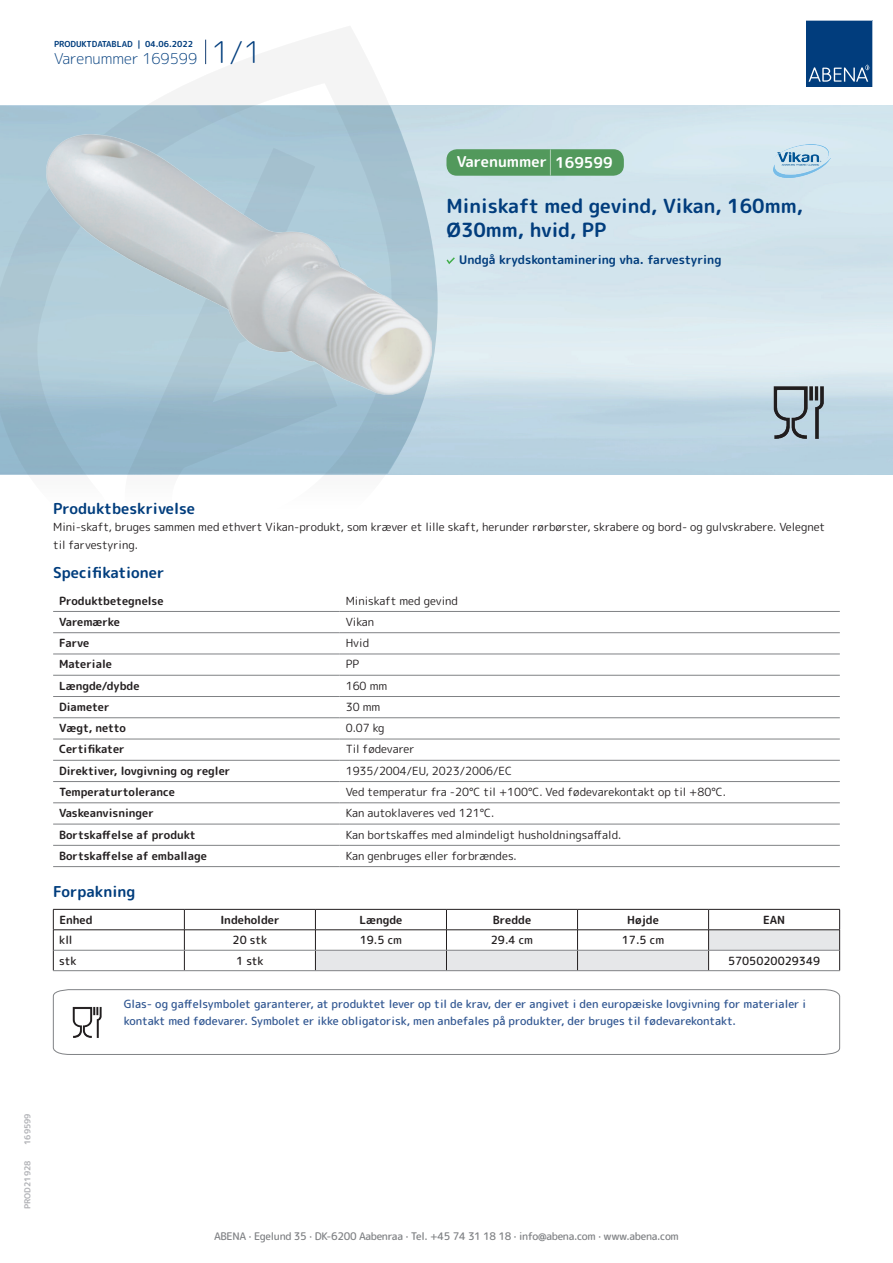
<style>
.page{position:relative;width:893px;height:1263px;background:#fff}
.page>*{position:absolute;margin:0;border:0;box-sizing:border-box;transform-origin:0 0}
.t1{font:700 19.5px/24px "Rounded Mplus 1 c";color:#013d7d}
.t2{font:700 15px "Rounded Mplus 1 c";color:#013d7d}
.t3{font:300 15px "Rounded Mplus 1 c";color:#013d7d}
.t4{font:700 15px "Rounded Mplus 1 c";color:#fff}
.t5{font:700 12px "Rounded Mplus 1 c";color:#013d7d}
.t6{font:11.25px/18px "Rounded Mplus 1 c";color:#231f20}
.t7{font:700 11.25px "Rounded Mplus 1 c";color:#231f20}
.t8{font:500 11.25px/16.5px "Rounded Mplus 1 c";color:#305691}
.t9{font:500 11.25px "Rounded Mplus 1 c";color:#231f20}
.t10{font:500 10.5px "Rounded Mplus 1 c";letter-spacing:-.03em;color:#808285}
.t11{font:700 8.25px "Rounded Mplus 1 c";color:#013d7d}
.t12{font:700 8.25px "Rounded Mplus 1 c";color:#b2b3b7}
.s1{font-size:30px}
.s2{font-size:25.5px}
</style>
<div class="page">
<svg style="left:0;top:26px;width:439px;height:449px"></svg>
<svg style="left:0;top:106px;width:438px;height:368px;background:#9fbecf"></svg>
<svg style="left:205px;top:40px;width:1px;height:24px"></svg>
<svg style="left:806px;top:20px;width:67px;height:67px;background:#144b86"></svg>
<img style="left:47px;top:134px;width:384px;height:260px">
<hr style="left:53px;top:611px;width:287px;height:1px;background:#808285">
<hr style="left:340px;top:611px;width:500px;height:1px;background:#808285">
<hr style="left:53px;top:632px;width:287px;height:1px;background:#808285">
<hr style="left:340px;top:632px;width:500px;height:1px;background:#808285">
<hr style="left:53px;top:654px;width:287px;height:1px;background:#808285">
<hr style="left:340px;top:654px;width:500px;height:1px;background:#808285">
<hr style="left:53px;top:675px;width:287px;height:1px;background:#808285">
<hr style="left:340px;top:675px;width:500px;height:1px;background:#808285">
<hr style="left:53px;top:696px;width:287px;height:1px;background:#808285">
<hr style="left:340px;top:696px;width:500px;height:1px;background:#808285">
<hr style="left:53px;top:717px;width:287px;height:1px;background:#808285">
<hr style="left:340px;top:717px;width:500px;height:1px;background:#808285">
<hr style="left:53px;top:739px;width:287px;height:1px;background:#808285">
<hr style="left:340px;top:739px;width:500px;height:1px;background:#808285">
<hr style="left:53px;top:760px;width:287px;height:1px;background:#808285">
<hr style="left:340px;top:760px;width:500px;height:1px;background:#808285">
<hr style="left:53px;top:781px;width:287px;height:1px;background:#808285">
<hr style="left:340px;top:781px;width:500px;height:1px;background:#808285">
<hr style="left:53px;top:802px;width:287px;height:1px;background:#808285">
<hr style="left:340px;top:802px;width:500px;height:1px;background:#808285">
<hr style="left:53px;top:824px;width:287px;height:1px;background:#808285">
<hr style="left:340px;top:824px;width:500px;height:1px;background:#808285">
<hr style="left:53px;top:845px;width:287px;height:1px;background:#808285">
<hr style="left:340px;top:845px;width:500px;height:1px;background:#808285">
<hr style="left:53px;top:866px;width:287px;height:1px;background:#808285">
<hr style="left:340px;top:866px;width:500px;height:1px;background:#808285">
<hr style="left:53px;top:909px;width:131px;height:1px;background:#231f20">
<hr style="left:184px;top:909px;width:131px;height:1px;background:#231f20">
<hr style="left:53px;top:929px;width:131px;height:1px;background:#231f20">
<hr style="left:184px;top:929px;width:131px;height:1px;background:#231f20">
<svg style="left:53px;top:909px;width:1px;height:61px"></svg>
<svg style="left:184px;top:909px;width:1px;height:61px"></svg>
<svg style="left:315px;top:909px;width:525px;height:61px"></svg>
<hr style="left:54px;top:950px;width:130px;height:1px;background:#808285">
<hr style="left:184px;top:950px;width:131px;height:1px;background:#808285">
<hr style="left:315px;top:950px;width:131px;height:1px;background:#808285">
<hr style="left:446px;top:950px;width:131px;height:1px;background:#808285">
<hr style="left:577px;top:950px;width:132px;height:1px;background:#808285">
<hr style="left:709px;top:950px;width:130px;height:1px;background:#808285">
<hr style="left:53px;top:970px;width:131px;height:1px;background:#808285">
<hr style="left:184px;top:970px;width:131px;height:1px;background:#808285">
<hr style="left:315px;top:970px;width:131px;height:1px;background:#808285">
<hr style="left:446px;top:970px;width:131px;height:1px;background:#808285">
<hr style="left:577px;top:970px;width:132px;height:1px;background:#808285">
<hr style="left:709px;top:970px;width:131px;height:1px;background:#808285">
<svg style="left:53px;top:989px;width:787px;height:66px"></svg>
<img style="left:757px;top:373px;width:82px;height:77px">
<svg style="left:446px;top:257px;width:9px;height:7px"></svg>
<div style="left:446px;top:149px;width:178px;height:27px;background:#52995c;border-radius:10px"></div>
<img style="left:772px;top:145px;width:59px;height:32px">
<p class="t11" style="left:54px;top:38px;width:141px">PRODUKTDATABLAD | 04.06.2022</p>
<h2 class="t3" style="left:54px;top:48px;width:209px">Varenummer 169599 <span class="s1">1/1</span></h2>
<h2 class="t4" style="left:457px;top:151px;width:157px">Varenummer <span class="s2">|</span> 169599</h2>
<h1 class="t1" style="left:446px;top:194px;width:358px">Miniskaft med gevind, Vikan, 160mm,<br>Ø30mm, hvid, PP</h1>
<p class="t5" style="left:459px;top:251px;width:264px">Undgå krydskontaminering vha. farvestyring</p>
<h2 class="t2" style="left:53px;top:498px;width:143px">Produktbeskrivelse</h2>
<p class="t6" style="left:53px;top:517px;width:774px">Mini-skaft, bruges sammen med ethvert Vikan-produkt, som kræver et lille skaft, herunder rørbørster, skrabere og bord- og gulvskrabere. Velegnet til farvestyring.</p>
<h2 class="t2" style="left:53px;top:562px;width:113px">Specifikationer</h2>
<p class="t7" style="left:59px;top:592px;width:106px">Produktbetegnelse</p>
<p class="t6" style="left:346px;top:591px;width:114px">Miniskaft med gevind</p>
<p class="t7" style="left:59px;top:614px;width:62px">Varemærke</p>
<p class="t6" style="left:346px;top:613px;width:30px">Vikan</p>
<p class="t7" style="left:59px;top:635px;width:32px">Farve</p>
<p class="t6" style="left:346px;top:634px;width:25px">Hvid</p>
<p class="t7" style="left:59px;top:656px;width:54px">Materiale</p>
<p class="t6" style="left:346px;top:655px;width:15px">PP</p>
<p class="t7" style="left:59px;top:678px;width:82px">Længde/dybde</p>
<p class="t6" style="left:346px;top:676px;width:43px">160 mm</p>
<p class="t7" style="left:59px;top:699px;width:52px">Diameter</p>
<p class="t6" style="left:346px;top:698px;width:36px">30 mm</p>
<p class="t7" style="left:59px;top:720px;width:68px">Vægt, netto</p>
<p class="t6" style="left:346px;top:719px;width:40px">0.07 kg</p>
<p class="t7" style="left:59px;top:741px;width:67px">Certifikater</p>
<p class="t6" style="left:346px;top:740px;width:70px">Til fødevarer</p>
<p class="t7" style="left:59px;top:763px;width:173px">Direktiver, lovgivning og regler</p>
<p class="t6" style="left:346px;top:762px;width:168px">1935/2004/EU, 2023/2006/EC</p>
<p class="t7" style="left:59px;top:784px;width:117px">Temperaturtolerance</p>
<p class="t6" style="left:346px;top:783px;width:382px">Ved temperatur fra -20°C til +100°C. Ved fødevarekontakt op til +80°C.</p>
<p class="t7" style="left:59px;top:805px;width:96px">Vaskeanvisninger</p>
<p class="t6" style="left:346px;top:804px;width:150px">Kan autoklaveres ved 121°C.</p>
<p class="t7" style="left:59px;top:826px;width:138px">Bortskaffelse af produkt</p>
<p class="t6" style="left:346px;top:825px;width:277px">Kan bortskaffes med almindeligt husholdningsaffald.</p>
<p class="t7" style="left:59px;top:848px;width:149px">Bortskaffelse af emballage</p>
<p class="t6" style="left:346px;top:847px;width:173px">Kan genbruges eller forbrændes.</p>
<h2 class="t2" style="left:53px;top:881px;width:84px">Forpakning</h2>
<p class="t7" style="left:59px;top:912px;width:35px">Enhed</p>
<p class="t7" style="left:220px;top:912px;width:61px">Indeholder</p>
<p class="t7" style="left:359px;top:912px;width:44px">Længde</p>
<p class="t7" style="left:493px;top:912px;width:40px">Bredde</p>
<p class="t7" style="left:627px;top:912px;width:33px">Højde</p>
<p class="t7" style="left:763px;top:912px;width:24px">EAN</p>
<p class="t9" style="left:59px;top:932px;width:15px">kll</p>
<p class="t9" style="left:233px;top:932px;width:36px">20 stk</p>
<p class="t9" style="left:360px;top:932px;width:44px">19.5 cm</p>
<p class="t9" style="left:491px;top:932px;width:44px">29.4 cm</p>
<p class="t9" style="left:622px;top:932px;width:44px">17.5 cm</p>
<p class="t9" style="left:59px;top:952px;width:19px">stk</p>
<p class="t9" style="left:236px;top:952px;width:29px">1 stk</p>
<p class="t9" style="left:728px;top:952px;width:94px">5705020029349</p>
<p class="t8" style="left:124px;top:996px;width:684px">Glas- og gaffelsymbolet garanterer, at produktet lever op til de krav, der er angivet i den europæiske lovgivning for materialer i kontakt med fødevarer. Symbolet er ikke obligatorisk, men anbefales på produkter, der bruges til fødevarekontakt.</p>
<p class="t12" style="left:22px;top:1145px;width:33px;rotate:-90deg">169599</p>
<p class="t12" style="left:22px;top:1209px;width:50px;rotate:-90deg">PROD21928</p>
<p class="t10" style="left:214px;top:1229px;width:466px">ABENA · Egelund 35 · DK-6200 Aabenraa · Tel. +45 74 31 18 18 · info@abena.com · www.abena.com</p>
</div>
